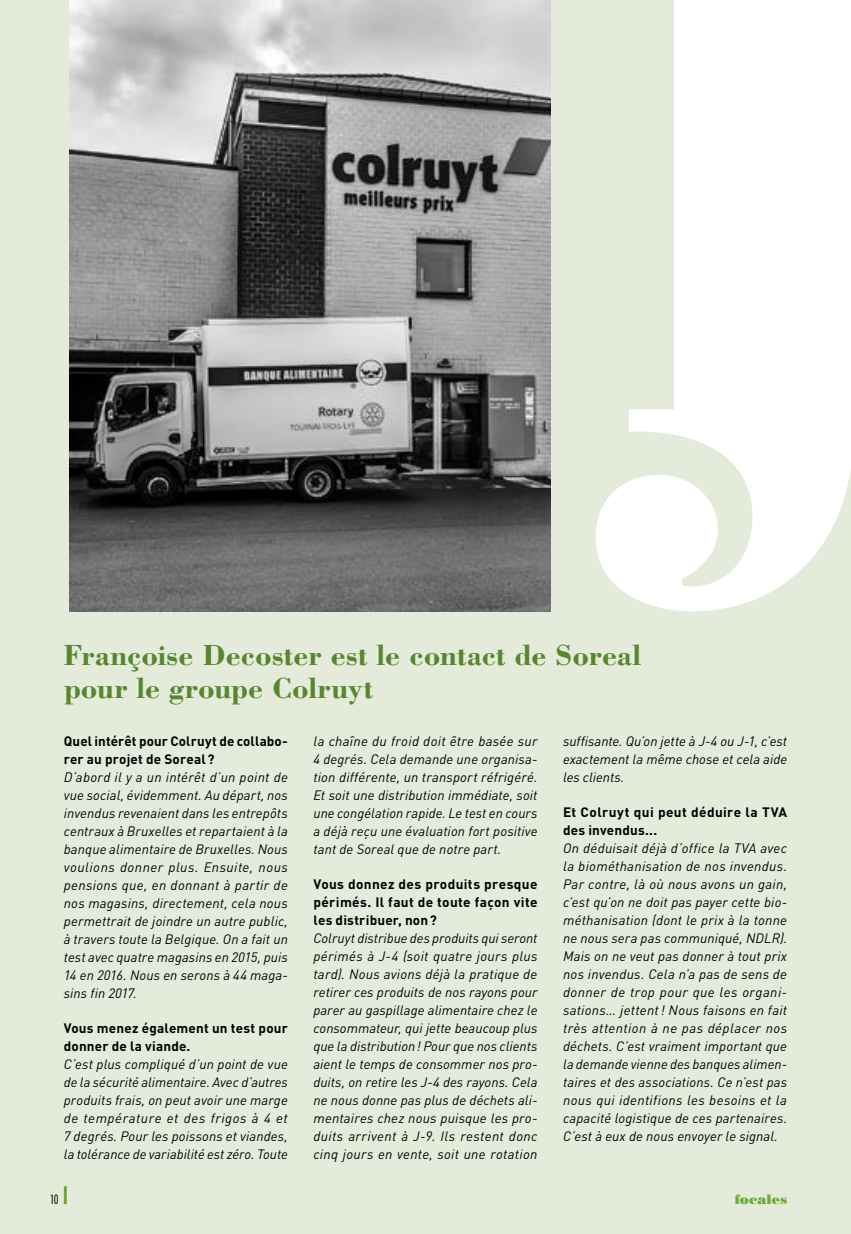
<style>
.page{position:relative;width:851px;height:1234px;background:#fff}
.page>*{position:absolute;margin:0;border:0;box-sizing:border-box;transform-origin:0 0}
.t1{font:700 30px/33px "Bodoni";letter-spacing:-.005em;color:#56872f}
.t2{font:italic 13.5px/18px "DIN";letter-spacing:.01em;color:#000;text-align:justify}
.t3{font:700 13.5px/18px "DIN";letter-spacing:.015em;color:#000}
.t4{font:13.5px "Bodoni Poster";letter-spacing:.01em;color:#6cab36}
.t5{font:300 extra-condensed 13.5px "Interstate";color:#000}
</style>
<div class="page">
<div style="left:0;top:0;width:850px;height:1233px;background:#e4ebda"></div>
<svg style="left:595px;top:0;width:255px;height:611px;fill:#fff"></svg>
<img style="left:69px;top:0;width:481px;height:611px">
<hr style="left:64px;top:1185px;width:3px;height:18px;background:#6cab36">
<h1 class="t1" style="left:64px;top:637px;width:578px">Françoise Decoster est le contact de Soreal pour le groupe Colruyt</h1>
<p class="t3" style="left:64px;top:731px;width:225px">Quel intérêt pour Colruyt de collabo&shy;rer au projet de Soreal?</p>
<p class="t2" style="left:64px;top:767px;width:225px">D’abord il y a un intérêt d’un point de vue social, évidemment. Au départ, nos invendus revenaient dans les entrepôts centraux à Bruxelles et repartaient à la banque alimentaire de Bruxelles. Nous voulions donner plus. Ensuite, nous pensions que, en donnant à partir de nos magasins, directement, cela nous permettrait de joindre un autre public, à travers toute la Belgique. On a fait un test avec quatre magasins en 2015, puis 14 en 2016. Nous en serons à 44 maga&shy;sins fin 2017.</p>
<p class="t3" style="left:64px;top:1018px;width:225px">Vous menez également un test pour donner de la viande.</p>
<p class="t2" style="left:64px;top:1054px;width:225px">C’est plus compliqué d’un point de vue de la sécurité alimentaire. Avec d’autres produits frais, on peut avoir une marge de température et des frigos à 4 et 7 degrés. Pour les poissons et viandes, la tolérance de variabilité est zéro. Toute</p>
<p class="t2" style="left:313px;top:731px;width:225px">la chaîne du froid doit être basée sur 4 degrés. Cela demande une organisa&shy;tion différente, un transport réfrigéré.<br>Et soit une distribution immédiate, soit une congélation rapide. Le test en cours a déjà reçu une évaluation fort positive tant de Soreal que de notre part.</p>
<p class="t3" style="left:313px;top:874px;width:225px;text-align:justify">Vous donnez des produits presque périmés. Il faut de toute façon vite les distribuer, non?</p>
<p class="t2" style="left:313px;top:928px;width:225px">Colruyt distribue des produits qui seront périmés à J-4 (soit quatre jours plus tard). Nous avions déjà la pratique de retirer ces produits de nos rayons pour parer au gaspillage alimentaire chez le consommateur, qui jette beaucoup plus que la distribution! Pour que nos clients aient le temps de consommer nos pro&shy;duits, on retire les J-4 des rayons. Cela ne nous donne pas plus de déchets ali&shy;mentaires chez nous puisque les pro&shy;duits arrivent à J-9. Ils restent donc cinq jours en vente, soit une rotation</p>
<p class="t2" style="left:563px;top:731px;width:225px">suffisante. Qu’on jette à J-4 ou J-1, c’est exactement la même chose et cela aide les clients.</p>
<p class="t3" style="left:563px;top:802px;width:225px">Et Colruyt qui peut déduire la TVA des invendus...</p>
<p class="t2" style="left:563px;top:838px;width:225px">On déduisait déjà d’office la TVA avec la biométhanisation de nos invendus.<br>Par contre, là où nous avons un gain, c’est qu’on ne doit pas payer cette bio&shy;méthanisation (dont le prix à la tonne ne nous sera pas communiqué, NDLR).<br>Mais on ne veut pas donner à tout prix nos invendus. Cela n’a pas de sens de donner de trop pour que les organi&shy;sations... jettent! Nous faisons en fait très attention à ne pas déplacer nos déchets. C’est vraiment important que la demande vienne des banques alimen&shy;taires et des associations. Ce n’est pas nous qui identifions les besoins et la capacité logistique de ces partenaires.<br>C’est à eux de nous envoyer le signal.</p>
<p class="t5" style="left:51px;top:1191px;width:9px">10</p>
<p class="t4" style="left:734px;top:1190px;width:54px">focales</p>
</div>
